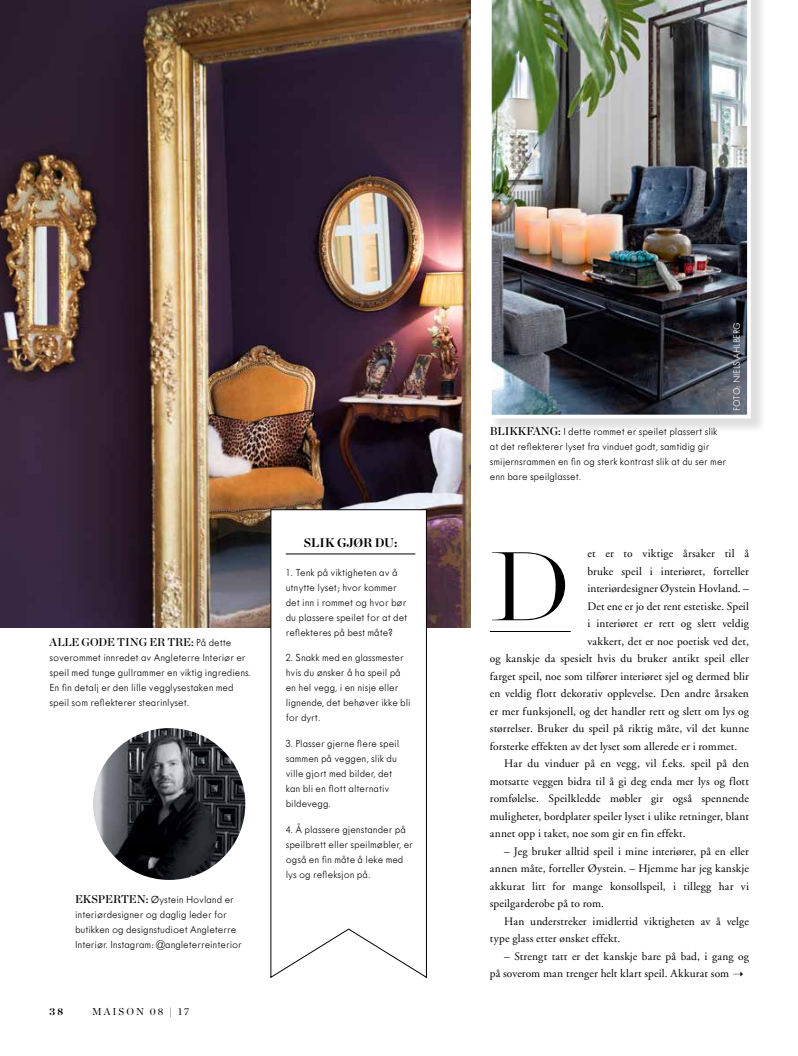
<style>
.page{position:relative;width:798px;height:1056px;background:#fff}
.page>*{position:absolute;margin:0;border:0;box-sizing:border-box;transform-origin:0 0}
.t1{font:200 97.5px "Chronicle Display";color:#000;scale:1.12 1}
.t2{font:700 12.5px "Chronicle Display";letter-spacing:-.005em;color:#000}
.t3{font:11.38px/17.5px "Adobe Garamond";letter-spacing:.01em;color:#000}
.t4{font:300 11.25px/15px "Tw Cen MT Std";color:#000}
.t5{font:11.25px "Chronicle Display Semi";color:#000}
.t6{font:300 10px "Tw Cen MT Std";color:#fff}
.t7{font:10px "Chronicle Display";letter-spacing:.2em;color:#000}
.t8{font:700 10px "Chronicle Display";color:#000}
.s1{font-family:"Tw Cen MT Std";font-weight:300}
.s2{font-family:"Chronicle Display Semi";font-weight:400}
</style>
<div class="page">
<div style="left:489px;top:1px;width:277px;height:433px;background:#000;opacity:.13"></div>
<img style="left:489px;top:1px;width:261px;height:417px">
<img style="left:0;top:1px;width:470px;height:626px">
<hr style="left:489px;top:631px;width:81px;height:1px;background:#000">
<svg style="left:270px;top:509px;width:156px;height:469px"></svg>
<img style="left:93px;top:728px;width:152px;height:152px;border-radius:76px">
<hr style="left:286px;top:554px;width:129px;height:1px;background:#000">
<p class="t5" style="left:50px;top:633px;width:183px">ALLE GODE TING ER TRE: <span class="s1">På dette</span></p>
<p class="t4" style="left:50px;top:650px;width:203px">soverommet innredet av Angleterre Interiør er speil med tunge gullrammer en viktig ingrediens.<br>En fin detalj er den lille vegglysestaken med speil som reflekterer stearinlyset.</p>
<p class="t4" style="left:75px;top:891px;width:168px"><span class="s2">EKSPERTEN:</span> Øystein Hovland er interiørdesigner og daglig leder for butikken og designstudioet Angleterre Interiør. Instagram: @angleterreinterior</p>
<p class="t8" style="left:50px;top:1004px;width:15px">38</p>
<p class="t7" style="left:92px;top:1004px;width:99px">MAISON 08 | 17</p>
<p class="t2" style="left:303px;top:532px;width:95px">SLIK GJØR DU:</p>
<p class="t4" style="left:286px;top:565px;width:123px">1. Tenk på viktigheten av å utnytte lyset; hvor kommer det inn i rommet og hvor bør du plassere speilet for at det reflekteres på best måte?</p>
<p class="t4" style="left:286px;top:650px;width:126px">2. Snakk med en glassmester hvis du ønsker å ha speil på en hel vegg, i en nisje eller lignende, det behøver ikke bli for dyrt.</p>
<p class="t4" style="left:286px;top:736px;width:115px">3. Plasser gjerne flere speil sammen på veggen, slik du ville gjort med bilder, det kan bli en flott alternativ bildevegg.</p>
<p class="t4" style="left:286px;top:822px;width:129px">4. Å plassere gjenstander på speilbrett eller speilmøbler, er også en fin måte å leke med lys og refleksjon på.</p>
<p class="t6" style="left:730px;top:411px;width:90px;rotate:-90deg">FOTO: NIELS AHLBERG</p>
<p class="t4" style="left:489px;top:423px;width:238px"><span class="s2">BLIKKFANG:</span> I dette rommet er speilet plassert slik at det reflekterer lyset fra vinduet godt, samtidig gir smijernsrammen en fin og sterk kontrast slik at du ser mer enn bare speilglasset.</p>
<p class="t3" style="left:587px;top:545px;width:163px">et er to viktige årsaker til å</p>
<p class="t3" style="left:587px;top:563px;width:163px">bruke speil i interiøret, forteller</p>
<p class="t3" style="left:587px;top:580px;width:163px">interiørdesigner Øystein Hovland. –</p>
<p class="t3" style="left:587px;top:598px;width:163px">Det ene er jo det rent estetiske. Speil</p>
<p class="t3" style="left:587px;top:615px;width:163px">i interiøret er rett og slett veldig</p>
<p class="t3" style="left:587px;top:633px;width:163px">vakkert, det er noe poetisk ved det,</p>
<p class="t3" style="left:489px;top:650px;width:260px">og kanskje da spesielt hvis du bruker antikt speil eller</p>
<p class="t3" style="left:489px;top:668px;width:260px">farget speil, noe som tilfører interiøret sjel og dermed blir</p>
<p class="t3" style="left:489px;top:685px;width:260px">en veldig flott dekorativ opplevelse. Den andre årsaken</p>
<p class="t3" style="left:489px;top:703px;width:260px">er mer funksjonell, og det handler rett og slett om lys og</p>
<p class="t3" style="left:489px;top:720px;width:260px">størrelser. Bruker du speil på riktig måte, vil det kunne</p>
<p class="t3" style="left:489px;top:738px;width:249px">forsterke effekten av det lyset som allerede er i rommet.</p>
<p class="t3" style="left:504px;top:755px;width:246px">Har du vinduer på en vegg, vil f.eks. speil på den</p>
<p class="t3" style="left:489px;top:773px;width:260px">motsatte veggen bidra til å gi deg enda mer lys og flott</p>
<p class="t3" style="left:489px;top:790px;width:260px">romfølelse. Speilkledde møbler gir også spennende</p>
<p class="t3" style="left:489px;top:808px;width:260px">muligheter, bordplater speiler lyset i ulike retninger, blant</p>
<p class="t3" style="left:489px;top:825px;width:197px">annet opp i taket, noe som gir en fin effekt.</p>
<p class="t3" style="left:489px;top:843px;width:260px;text-align:justify;text-indent:14px">– Jeg bruker alltid speil i mine interiører, på en eller annen måte, forteller Øystein. – Hjemme har jeg kanskje akkurat litt for mange konsollspeil, i tillegg har vi speilgarderobe på to rom.</p>
<p class="t3" style="left:489px;top:913px;width:260px;text-indent:14px">Han understreker imidlertid viktigheten av å velge type glass etter ønsket effekt.</p>
<p class="t3" style="left:489px;top:948px;width:260px;text-indent:14px">– Strengt tatt er det kanskje bare på bad, i gang og på soverom man trenger helt klart speil. Akkurat som ➝</p>
<h1 class="t1" style="left:489px;top:512px;width:74px">D</h1>
</div>
